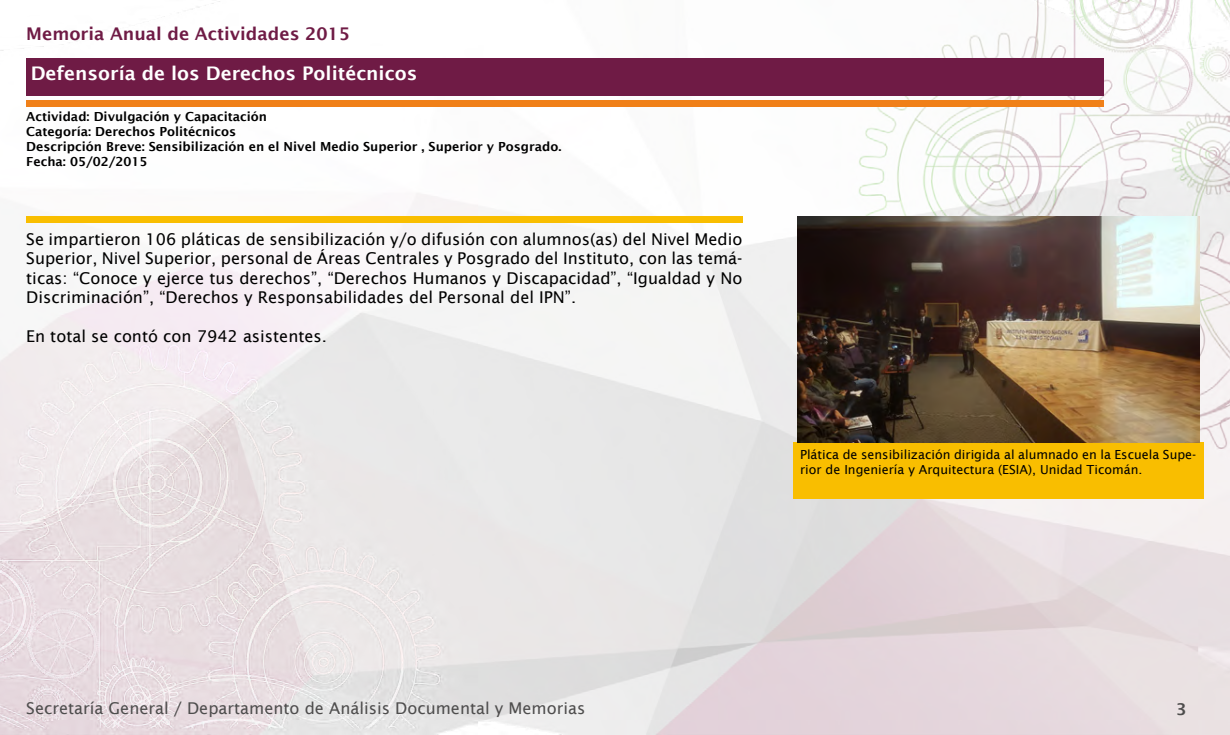
<style>
.page{position:relative;width:1230px;height:735px;background:#fff}
.page>*{position:absolute;margin:0;border:0;box-sizing:border-box;transform-origin:0 0}
.t1{font:600 18.75px "Lucida Sans";color:#fff}
.t2{font:600 17.5px "Lucida Sans";color:#6f1b45}
.t3{font:16.25px/19.5px "Lucida Sans";color:#000;text-align:justify}
.t4{font:16.25px "Lucida Sans";color:#4e4d4d}
.t5{font:600 16.25px "Lucida Sans";color:#4e4d4d}
.t6{font:600 12.5px/15px "Lucida Sans";color:#000}
.t7{font:12.5px/15px "Lucida Sans";color:#000}
</style>
<div class="page">
<img style="left:0;top:0;width:1230px;height:735px">
<div style="left:26px;top:58px;width:1078px;height:38px;background:#6f1b45"></div>
<div style="left:26px;top:216px;width:716px;height:7px;background:#f9be00"></div>
<div style="left:26px;top:100px;width:1078px;height:6px;background:#f08018"></div>
<div style="left:793px;top:443px;width:411px;height:56px;background:#f9be00"></div>
<img style="left:797px;top:216px;width:402px;height:227px">
<p class="t2" style="left:26px;top:24px;width:325px">Memoria Anual de Actividades 2015</p>
<p class="t1" style="left:31px;top:63px;width:388px">Defensoría de los Derechos Politécnicos</p>
<p class="t6" style="left:26px;top:109px;width:537px">Actividad: Divulgación y Capacitación<br>Categoría: Derechos Politécnicos<br>Descripción Breve: Sensibilización en el Nivel Medio Superior , Superior y Posgrado.<br>Fecha: 05/02/2015</p>
<p class="t3" style="left:26px;top:229px;width:718px">Se impartieron 106 pláticas de sensibilización y/o difusión con alumnos(as) del Nivel Medio Superior, Nivel Superior, personal de Áreas Centrales y Posgrado del Instituto, con las temá&shy;ticas: “Conoce y ejerce tus derechos”, “Derechos Humanos y Discapacidad”, “Igualdad y No Discriminación”, “Derechos y Responsabilidades del Personal del IPN”.</p>
<p class="t3" style="left:26px;top:327px;width:302px">En total se contó con 7942 asistentes.</p>
<p class="t7" style="left:800px;top:447px;width:398px">Plática de sensibilización dirigida al alumnado en la Escuela Supe&shy;rior de Ingeniería y Arquitectura (ESIA), Unidad Ticomán.</p>
<p class="t4" style="left:26px;top:699px;width:561px">Secretaría General / Departamento de Análisis Documental y Memorias</p>
<p class="t5" style="left:1176px;top:700px;width:12px">3</p>
</div>
